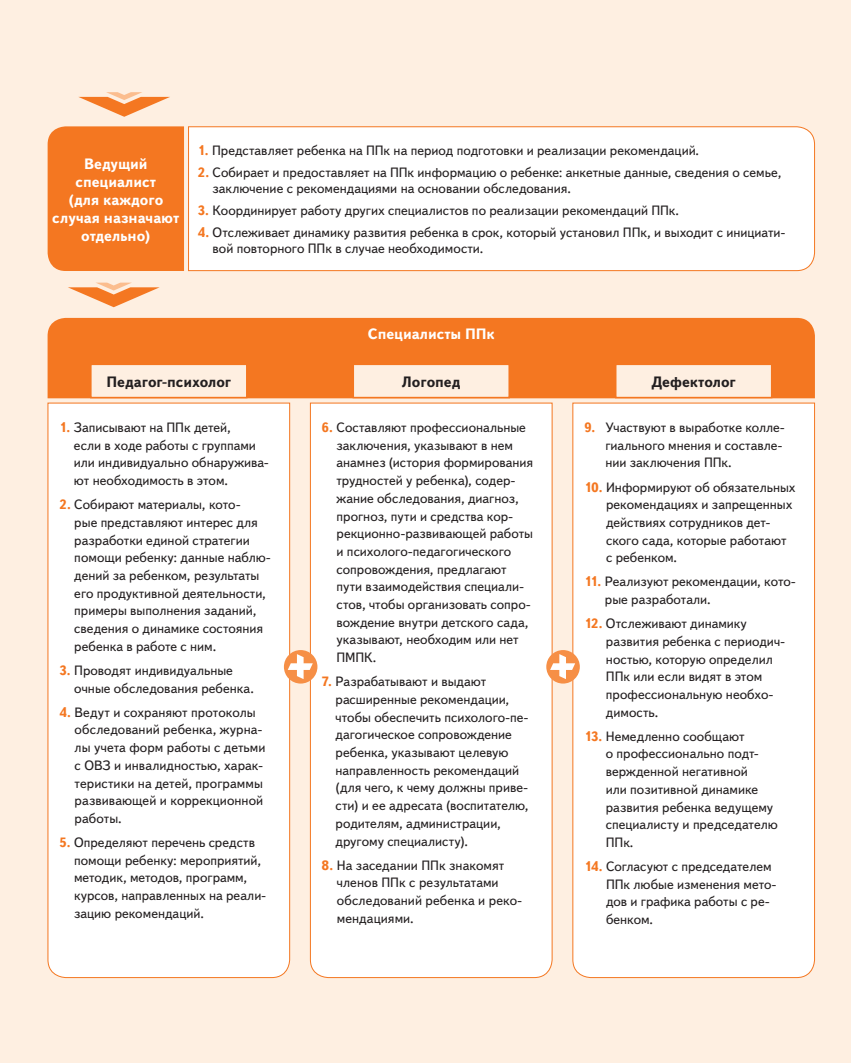
<style>
.page{position:relative;width:851px;height:1063px;background:#fff}
.page>*{position:absolute;margin:0;border:0;box-sizing:border-box;transform-origin:0 0}
.t1{font:700 15px/18px "Text Book C";letter-spacing:-.005em;color:#fff;text-align:center}
.t2{font:700 15px "Text Book C";letter-spacing:-.005em;color:#231f20}
.t3{font:13.5px/17.7px "Text Book C";color:#231f20}
.s1{font-weight:700;color:#f47721}
</style>
<div class="page">
<div style="left:0;top:0;width:850px;height:1063px;background:#feefe1"></div>
<svg style="left:68px;top:283px;width:92px;height:24px"></svg>
<svg style="left:78px;top:92px;width:92px;height:25px"></svg>
<div style="left:48px;top:126px;width:136px;height:145px;background:#f47721"></div>
<div style="left:188px;top:126px;width:627px;height:145px;background:#fff"></div>
<div style="left:47px;top:402px;width:243px;height:576px;background:#fff"></div>
<div style="left:309px;top:402px;width:243px;height:576px;background:#fff"></div>
<div style="left:572px;top:402px;width:243px;height:576px;background:#fff"></div>
<div style="left:48px;top:318px;width:766px;height:80px;background:#f47721"></div>
<div style="left:91px;top:364px;width:156px;height:34px;background:#feefe1"></div>
<div style="left:90px;top:364px;width:157px;height:34px;border:2px solid #f47721"></div>
<div style="left:353px;top:364px;width:156px;height:34px;background:#feefe1"></div>
<div style="left:352px;top:364px;width:158px;height:34px;border:2px solid #f47721"></div>
<div style="left:615px;top:364px;width:156px;height:34px;background:#feefe1"></div>
<div style="left:615px;top:364px;width:157px;height:34px;border:2px solid #f47721"></div>
<div style="left:284px;top:650px;width:33px;height:34px;background:#f68f46;border-radius:50%"></div>
<svg style="left:288px;top:654px;width:25px;height:25px"></svg>
<div style="left:546px;top:650px;width:33px;height:34px;background:#f68f46;border-radius:50%"></div>
<svg style="left:550px;top:654px;width:25px;height:25px"></svg>
<p class="t1" style="left:52px;top:154px;width:128px">Ведущий специалист<br>(для каждого случая назначают отдельно)</p>
<p class="t3" style="left:198px;top:142px;width:503px"><span class="s1">1.</span> Представляет ребенка на ППк на период подготовки и реализации рекомендаций.</p>
<p class="t3" style="left:212px;top:164px;width:570px;line-height:16.2px;text-indent:-15px"><span class="s1">2.</span> Собирает и предоставляет на ППк информацию о ребенке: анкетные данные, сведения о семье, заключение с рекомендациями на основании обследования.</p>
<p class="t3" style="left:198px;top:202px;width:482px"><span class="s1">3.</span> Координирует работу других специалистов по реализации рекомендаций ППк.</p>
<p class="t3" style="left:212px;top:224px;width:574px;line-height:16.2px;text-indent:-15px"><span class="s1">4.</span> Отслеживает динамику развития ребенка в срок, который установил ППк, и выходит с инициати&shy;вой повторного ППк в случае необходимости.</p>
<p class="t1" style="left:368px;top:325px;width:128px">Специалисты ППк</p>
<p class="t2" style="left:106px;top:373px;width:126px">Педагог-психолог</p>
<p class="t2" style="left:402px;top:373px;width:60px">Логопед</p>
<p class="t2" style="left:651px;top:373px;width:86px">Дефектолог</p>
<p class="t3" style="left:74px;top:419px;width:196px;text-indent:-14px"><span class="s1">1.</span> Записывают на ППк детей,<br>если в ходе работы с группами или индивидуально обнаружива&shy;ют необходимость в этом.</p>
<p class="t3" style="left:74px;top:496px;width:198px;text-indent:-15px"><span class="s1">2.</span> Собирают материалы, кото-<br>рые представляют интерес для разработки единой стратегии помощи ребенку: данные наблю&shy;дений за ребенком, результаты его продуктивной деятельности, примеры выполнения заданий, сведения о динамике состояния ребенка в работе с ним.</p>
<p class="t3" style="left:74px;top:662px;width:181px;text-indent:-15px"><span class="s1">3.</span> Проводят индивидуальные очные обследования ребенка.</p>
<p class="t3" style="left:75px;top:703px;width:192px;text-indent:-15px"><span class="s1">4.</span> Ведут и сохраняют протоколы обследований ребенка, журна&shy;лы учета форм работы с детьми с ОВЗ и инвалидностью, харак&shy;теристики на детей, программы развивающей и коррекционной работы.</p>
<p class="t3" style="left:74px;top:834px;width:193px;text-indent:-14px"><span class="s1">5.</span> Определяют перечень средств помощи ребенку: мероприятий, методик, методов, программ, курсов, направленных на реали&shy;зацию рекомендаций.</p>
<p class="t3" style="left:336px;top:419px;width:198px;text-indent:-15px"><span class="s1">6.</span> Составляют профессиональные заключения, указывают в нем анамнез (история формирования трудностей у ребенка), содер&shy;жание обследования, диагноз, прогноз, пути и средства кор&shy;рекционно-развивающей работы и психолого-педагогического сопровождения, предлагают пути взаимодействия специали&shy;стов, чтобы организовать сопро&shy;вождение внутри детского сада, указывают, необходим или нет<br>ПМПК.</p>
<p class="t3" style="left:335px;top:673px;width:194px;text-indent:-14px"><span class="s1">7.</span> Разрабатывают и выдают расширенные рекомендации, чтобы обеспечить психолого-пе&shy;дагогическое сопровождение ребенка, указывают целевую направленность рекомендаций (для чего, к чему должны приве&shy;сти) и ее адресата (воспитателю, родителям, администрации, другому специалисту).</p>
<p class="t3" style="left:337px;top:856px;width:187px;text-indent:-15px"><span class="s1">8.</span> На заседании ППк знакомят членов ППк с результатами обследований ребенка и реко&shy;мендациями.</p>
<p class="t3" style="left:605px;top:419px;width:181px;text-indent:-21px"><span class="s1">9.</span> Участвуют в выработке колле&shy;гиального мнения и составле&shy;нии заключения ППк.</p>
<p class="t3" style="left:606px;top:478px;width:191px;text-indent:-22px"><span class="s1">10.</span> Информируют об обязательных рекомендациях и запрещенных действиях сотрудников дет&shy;ского сада, которые работают с ребенком.</p>
<p class="t3" style="left:604px;top:573px;width:192px;text-indent:-21px"><span class="s1">11.</span> Реализуют рекомендации, кото&shy;рые разработали.</p>
<p class="t3" style="left:606px;top:615px;width:180px;text-indent:-22px"><span class="s1">12.</span> Отслеживают динамику развития ребенка с периодич&shy;ностью, которую определил<br>ППк или если видят в этом профессиональную необхо&shy;димость.</p>
<p class="t3" style="left:605px;top:727px;width:174px;text-indent:-21px"><span class="s1">13.</span> Немедленно сообщают<br>о профессионально подт&shy;вержденной негативной<br>или позитивной динамике развития ребенка ведущему специалисту и председателю<br>ППк.</p>
<p class="t3" style="left:606px;top:858px;width:172px;text-indent:-22px"><span class="s1">14.</span> Согласуют с председателем<br>ППк любые изменения мето&shy;дов и графика работы с ре&shy;бенком.</p>
</div>
